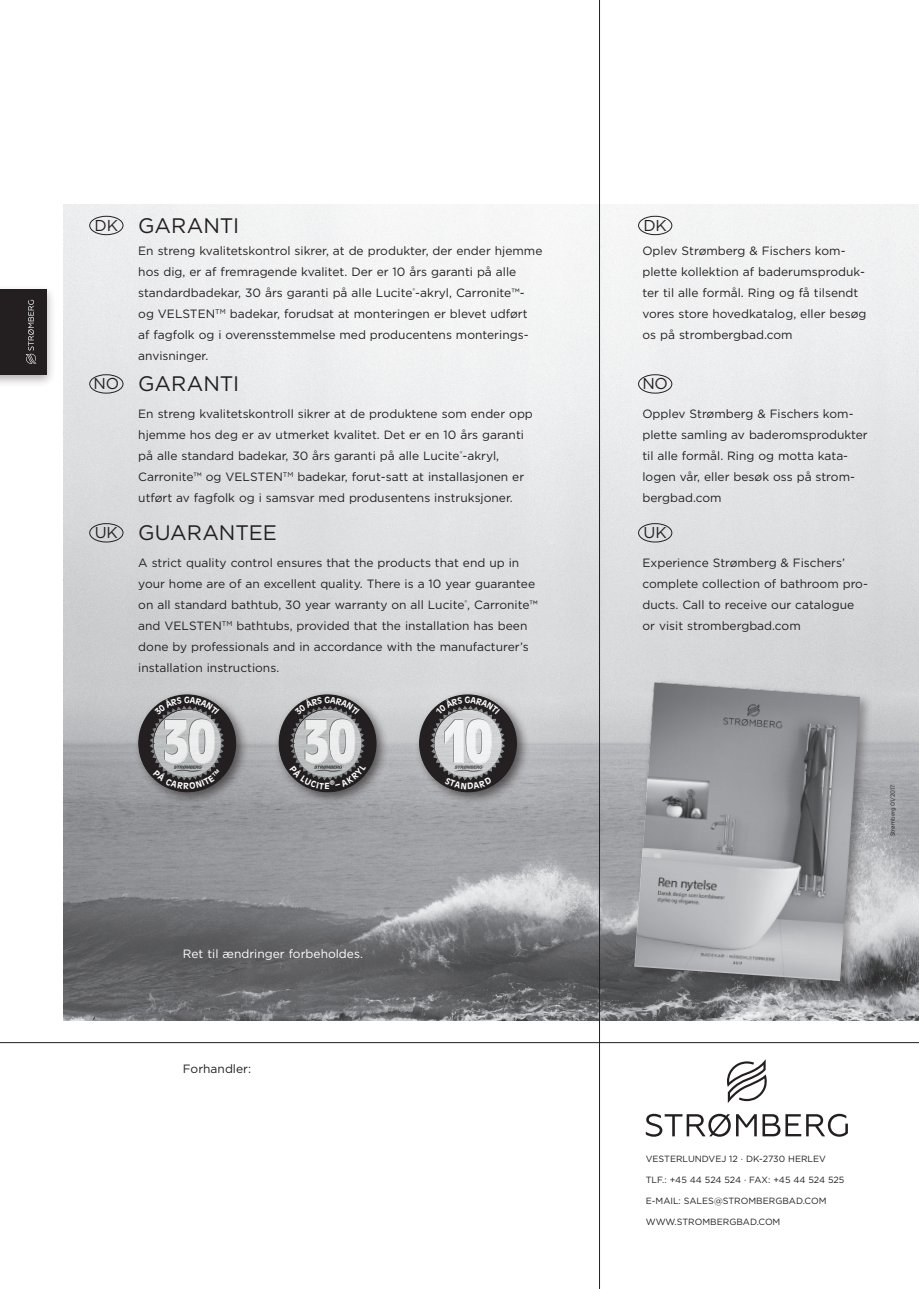
<style>
.page{position:relative;width:919px;height:1289px;background:#fff}
.page>*{position:absolute;margin:0;border:0;box-sizing:border-box;transform-origin:0 0}
.t1{font:21px "Gotham";letter-spacing:-.005em;color:#231f20}
.t2{font:15.75px "Gotham";letter-spacing:-.01em;color:#231f20}
.t3{font:12px/21px "Gotham";color:#231f20}
.t4{font:12px "Gotham";color:#fff}
.t5{font:9px "Gotham";color:#231f20}
.t6{font:6px "Gotham";color:#231f20;scale:.9 1}
</style>
<div class="page">
<img style="left:64px;top:204px;width:854px;height:816px">
<div style="left:0;top:285px;width:56px;height:103px;background:#231f20;opacity:.35"></div>
<div style="left:0;top:289px;width:47px;height:85px;background:#231f20"></div>
<svg style="left:26px;top:300px;width:11px;height:64px"></svg>
<hr style="left:0;top:1042px;width:918px;height:1px;background:#231f20">
<hr style="left:599px;top:0;width:1px;height:1288px;background:#231f20">
<div style="left:133px;top:689px;width:116px;height:116px;background:#231f20;opacity:.65"></div>
<div style="left:138px;top:694px;width:97px;height:97px;background:#231f20;border-radius:50%"></div>
<div style="left:274px;top:689px;width:115px;height:116px;background:#231f20;opacity:.65"></div>
<div style="left:279px;top:694px;width:97px;height:97px;background:#231f20;border-radius:50%"></div>
<div style="left:414px;top:689px;width:116px;height:116px;background:#231f20;opacity:.65"></div>
<div style="left:419px;top:694px;width:97px;height:97px;background:#242021;border-radius:50%"></div>
<div style="left:629px;top:677px;width:243px;height:317px;background:#231f20;opacity:.4"></div>
<img style="left:634px;top:682px;width:225px;height:299px">
<div style="left:638px;top:216px;width:34px;height:19px;border:1px solid #231f20;border-radius:50%"></div>
<div style="left:89px;top:216px;width:34px;height:19px;border:1px solid #231f20;border-radius:50%"></div>
<div style="left:638px;top:374px;width:34px;height:19px;border:1px solid #231f20;border-radius:50%"></div>
<div style="left:89px;top:374px;width:34px;height:19px;border:1px solid #231f20;border-radius:50%"></div>
<div style="left:638px;top:523px;width:34px;height:19px;border:1px solid #231f20;border-radius:50%"></div>
<div style="left:89px;top:523px;width:34px;height:19px;border:1px solid #231f20;border-radius:50%"></div>
<svg style="left:645px;top:1113px;width:85px;height:23px"></svg>
<svg style="left:736px;top:1114px;width:20px;height:22px"></svg>
<svg style="left:762px;top:1113px;width:85px;height:23px"></svg>
<svg style="left:727px;top:1059px;width:40px;height:44px"></svg>
<svg style="left:150px;top:696px;width:74px;height:93px"></svg>
<svg style="left:289px;top:696px;width:77px;height:93px"></svg>
<svg style="left:430px;top:696px;width:75px;height:93px"></svg>
<h1 class="t1" style="left:138px;top:212px;width:102px">GARANTI</h1>
<h2 class="t2" style="left:95px;top:215px;width:25px">DK</h2>
<h2 class="t2" style="left:643px;top:215px;width:25px">DK</h2>
<p class="t3" style="left:138px;top:240px;width:405px">En streng kvalitetskontrol sikrer, at de produkter, der ender hjemme hos dig, er af fremragende kvalitet. Der er 10 års garanti på alle standardbadekar, 30 års garanti på alle Lucite<sup>®</sup>-akryl, Carronite™- og VELSTEN<sup>TM</sup> badekar, forudsat at monteringen er blevet udført<br>af fagfolk og i overensstemmelse med producentens monterings&shy;anvisninger.</p>
<p class="t3" style="left:642px;top:240px;width:225px">Oplev Strømberg &amp; Fischers kom&shy;plette kollektion af baderumsproduk&shy;ter til alle formål. Ring og få tilsendt vores store hovedkatalog, eller besøg os på strombergbad.com</p>
<h1 class="t1" style="left:138px;top:370px;width:102px">GARANTI</h1>
<h2 class="t2" style="left:93px;top:373px;width:27px">NO</h2>
<h2 class="t2" style="left:642px;top:373px;width:27px">NO</h2>
<p class="t3" style="left:138px;top:403px;width:396px">En streng kvalitetskontroll sikrer at de produktene som ender opp hjemme hos deg er av utmerket kvalitet. Det er en 10 års garanti på alle standard badekar, 30 års garanti på alle Lucite<sup>®</sup>-akryl, Carronite™ og VELSTEN<sup>TM</sup> badekar, forut-satt at installasjonen er utført av fagfolk og i samsvar med produsentens instruksjoner.</p>
<p class="t3" style="left:642px;top:403px;width:227px">Opplev Strømberg &amp; Fischers kom&shy;plette samling av baderomsprodukter til alle formål. Ring og motta kata&shy;logen vår, eller besøk oss på strom&shy;bergbad.com</p>
<h1 class="t1" style="left:138px;top:519px;width:140px">GUARANTEE</h1>
<h2 class="t2" style="left:95px;top:522px;width:25px">UK</h2>
<h2 class="t2" style="left:643px;top:522px;width:25px">UK</h2>
<p class="t3" style="left:138px;top:552px;width:401px">A strict quality control ensures that the products that end up in your home are of an excellent quality. There is a 10 year guarantee on all standard bathtub, 30 year warranty on all Lucite<sup>®</sup>, Carronite™ and VELSTEN<sup>TM</sup> bathtubs, provided that the installation has been done by professionals and in accordance with the manufacturer’s installation instructions.</p>
<p class="t3" style="left:642px;top:552px;width:227px">Experience Strømberg &amp; Fischers’ complete collection of bathroom pro&shy;ducts. Call to receive our catalogue or visit strombergbad.com</p>
<p class="t6" style="left:888px;top:836px;width:58px;rotate:-90deg">Strømberg 01/2017</p>
<p class="t4" style="left:183px;top:946px;width:181px">Ret til ændringer forbeholdes.</p>
<p class="t3" style="left:183px;top:1058px;width:70px">Forhandler:</p>
<p class="t5" style="left:645px;top:1153px;width:182px">VESTERLUNDVEJ 12 · DK-2730 HERLEV</p>
<p class="t5" style="left:645px;top:1174px;width:200px">TLF.: +45 44 524 524 · FAX: +45 44 524 525</p>
<p class="t5" style="left:645px;top:1195px;width:182px">E-MAIL: SALES@STROMBERGBAD.COM</p>
<p class="t5" style="left:645px;top:1216px;width:136px">WWW.STROMBERGBAD.COM</p>
</div>
